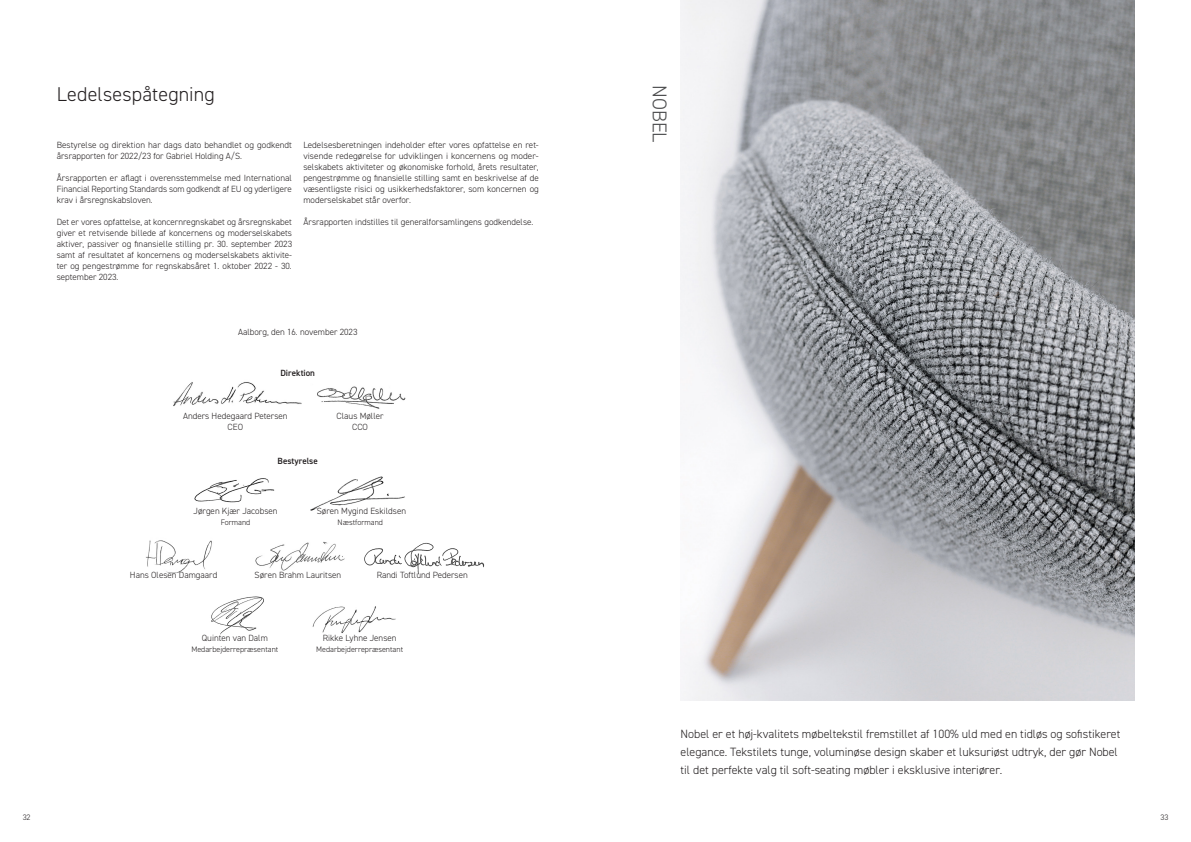
<style>
.page{position:relative;width:1191px;height:842px;background:#fff}
.page>*{position:absolute;margin:0;border:0;box-sizing:border-box;transform-origin:0 0}
.t1{font:300 20px "DIN2014";letter-spacing:.01em;color:#231f20}
.t2{font:300 20px "DIN2014";color:#4b4c4d}
.t3{font:300 12px/18px "DIN2014";color:#231f20}
.t4{font:300 9px/11px "DIN2014";color:#231f20;text-align:justify}
.t5{font:600 9px "DIN2014";color:#231f20}
.t6{font:300 8px "DIN2014";color:#231f20}
</style>
<div class="page">
<img style="left:364px;top:542px;width:121px;height:33px">
<img style="left:310px;top:476px;width:95px;height:35px">
<img style="left:173px;top:382px;width:129px;height:24px">
<img style="left:317px;top:386px;width:89px;height:23px">
<img style="left:255px;top:541px;width:90px;height:30px">
<img style="left:146px;top:540px;width:66px;height:34px">
<img style="left:194px;top:478px;width:81px;height:25px">
<img style="left:211px;top:596px;width:53px;height:39px">
<img style="left:312px;top:606px;width:84px;height:27px">
<img style="left:680px;top:0;width:454px;height:700px">
<h1 class="t1" style="left:57px;top:82px;width:160px">Ledelsespåtegning</h1>
<p class="t4" style="left:57px;top:139px;width:237px">Bestyrelse og direktion har dags dato behandlet og godkendt årsrapporten for 2022/23 for Gabriel Holding A/S.</p>
<p class="t4" style="left:57px;top:172px;width:237px">Årsrapporten er aflagt i overensstemmelse med International Financial Reporting Standards som godkendt af EU og yderligere krav i årsregnskabsloven.</p>
<p class="t4" style="left:57px;top:216px;width:237px">Det er vores opfattelse, at koncernregnskabet og årsregnskabet giver et retvisende billede af koncernens og moderselskabets aktiver, passiver og finansielle stilling pr. 30. september 2023 samt af resultatet af koncernens og moderselskabets aktivite&shy;ter og pengestrømme for regnskabsåret 1. oktober 2022 - 30. september 2023.</p>
<p class="t4" style="left:303px;top:139px;width:237px">Ledelsesberetningen indeholder efter vores opfattelse en ret&shy;visende redegørelse for udviklingen i koncernens og moder&shy;selskabets aktiviteter og økonomiske forhold, årets resultater, pengestrømme og finansielle stilling samt en beskrivelse af de væsentligste risici og usikkerhedsfaktorer, som koncernen og moderselskabet står overfor.</p>
<p class="t4" style="left:303px;top:216px;width:231px">Årsrapporten indstilles til generalforsamlingens godkendelse.</p>
<p class="t4" style="left:238px;top:326px;width:121px">Aalborg, den 16. november 2023</p>
<p class="t5" style="left:280px;top:367px;width:36px">Direktion</p>
<p class="t4" style="left:183px;top:410px;width:106px;text-align:center">Anders Hedegaard Petersen<br>CEO</p>
<p class="t4" style="left:336px;top:410px;width:49px;text-align:center">Claus Møller<br>CCO</p>
<p class="t5" style="left:278px;top:455px;width:42px">Bestyrelse</p>
<p class="t4" style="left:193px;top:505px;width:86px">Jørgen Kjær Jacobsen</p>
<p class="t6" style="left:221px;top:517px;width:31px">Formand</p>
<p class="t4" style="left:317px;top:505px;width:91px">Søren Mygind Eskildsen</p>
<p class="t6" style="left:338px;top:517px;width:47px">Næstformand</p>
<p class="t4" style="left:130px;top:569px;width:89px">Hans Olesen Damgaard</p>
<p class="t4" style="left:255px;top:569px;width:88px">Søren Brahm Lauritsen</p>
<p class="t4" style="left:377px;top:569px;width:93px">Randi Toftlund Pedersen</p>
<p class="t4" style="left:202px;top:632px;width:67px">Quinten van Dalm</p>
<p class="t6" style="left:191px;top:644px;width:88px">Medarbejderrepræsentant</p>
<p class="t4" style="left:323px;top:632px;width:75px">Rikke Lyhne Jensen</p>
<p class="t6" style="left:316px;top:644px;width:88px">Medarbejderrepræsentant</p>
<h1 class="t2" style="left:672px;top:85px;width:59px;rotate:90deg">NOBEL</h1>
<p class="t3" style="left:680px;top:725px;width:441px">Nobel er et høj-kvalitets møbeltekstil fremstillet af 100% uld med en tidløs og sofistikeret elegance. Tekstilets tunge, voluminøse design skaber et luksuriøst udtryk, der gør Nobel til det perfekte valg til soft-seating møbler i eksklusive interiører.</p>
<p class="t6" style="left:23px;top:812px;width:9px">32</p>
<p class="t6" style="left:1160px;top:812px;width:9px">33</p>
</div>
